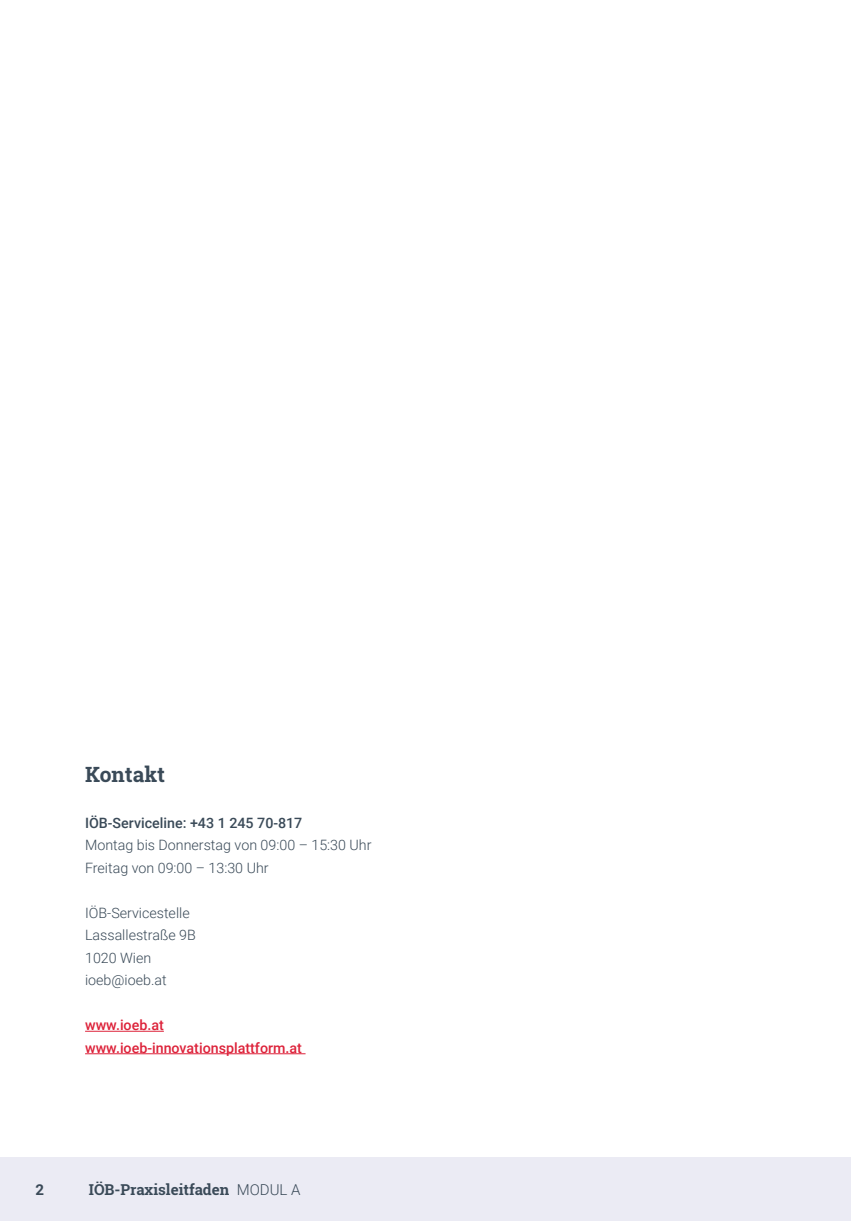
<style>
.page{position:relative;width:851px;height:1221px;background:#fff}
.page>*{position:absolute;margin:0;border:0;box-sizing:border-box;transform-origin:0 0}
.Ü3{font:700 21px "Roboto Slab";color:#3a4a58}
.t1{font:700 15px "Roboto Slab";color:#3a4a58}
.t2{font:700 15px "Roboto";color:#3a4a58}
.Tabellentext_grau_li{font:300 14.25px "Roboto";color:#3a4a58}
.Tabellentext_grau_li-2{font:500 14.25px "Roboto";color:#dd223a}
.Tabellentext_grau_li-3{font:500 14.25px "Roboto";color:#3a4a58}
.s1{font-family:"Roboto";font-weight:300}
</style>
<div class="page">
<div style="left:0;top:1157px;width:850px;height:63px;background:#ebebf4"></div>
<hr style="left:85px;top:1030px;width:79px;height:1px;background:#dd223a">
<hr style="left:85px;top:1053px;width:220px;height:1px;background:#dd223a">
<p class="Ü3" style="left:85px;top:760px;width:81px">Kontakt</p>
<p class="Tabellentext_grau_li-3" style="left:85px;top:812px;width:219px">IÖB-Serviceline: +43 1 245 70-817</p>
<p class="Tabellentext_grau_li" style="left:85px;top:835px;width:288px">Montag bis Donnerstag von 09:00 – 15:30 Uhr</p>
<p class="Tabellentext_grau_li" style="left:85px;top:857px;width:185px">Freitag von 09:00 – 13:30 Uhr</p>
<p class="Tabellentext_grau_li" style="left:85px;top:902px;width:106px">IÖB-Servicestelle</p>
<p class="Tabellentext_grau_li" style="left:85px;top:925px;width:112px">Lassallestraße 9B</p>
<p class="Tabellentext_grau_li" style="left:85px;top:947px;width:68px">1020 Wien</p>
<p class="Tabellentext_grau_li" style="left:85px;top:970px;width:83px">ioeb@ioeb.at</p>
<p class="Tabellentext_grau_li-2" style="left:85px;top:1015px;width:80px">www.ioeb.at</p>
<p class="Tabellentext_grau_li-2" style="left:85px;top:1037px;width:218px">www.ioeb-innovationsplattform.at</p>
<p class="t2" style="left:36px;top:1178px;width:10px">2</p>
<p class="t1" style="left:89px;top:1178px;width:213px">IÖB-Praxisleitfaden <span class="s1">MODUL A</span></p>
</div>
